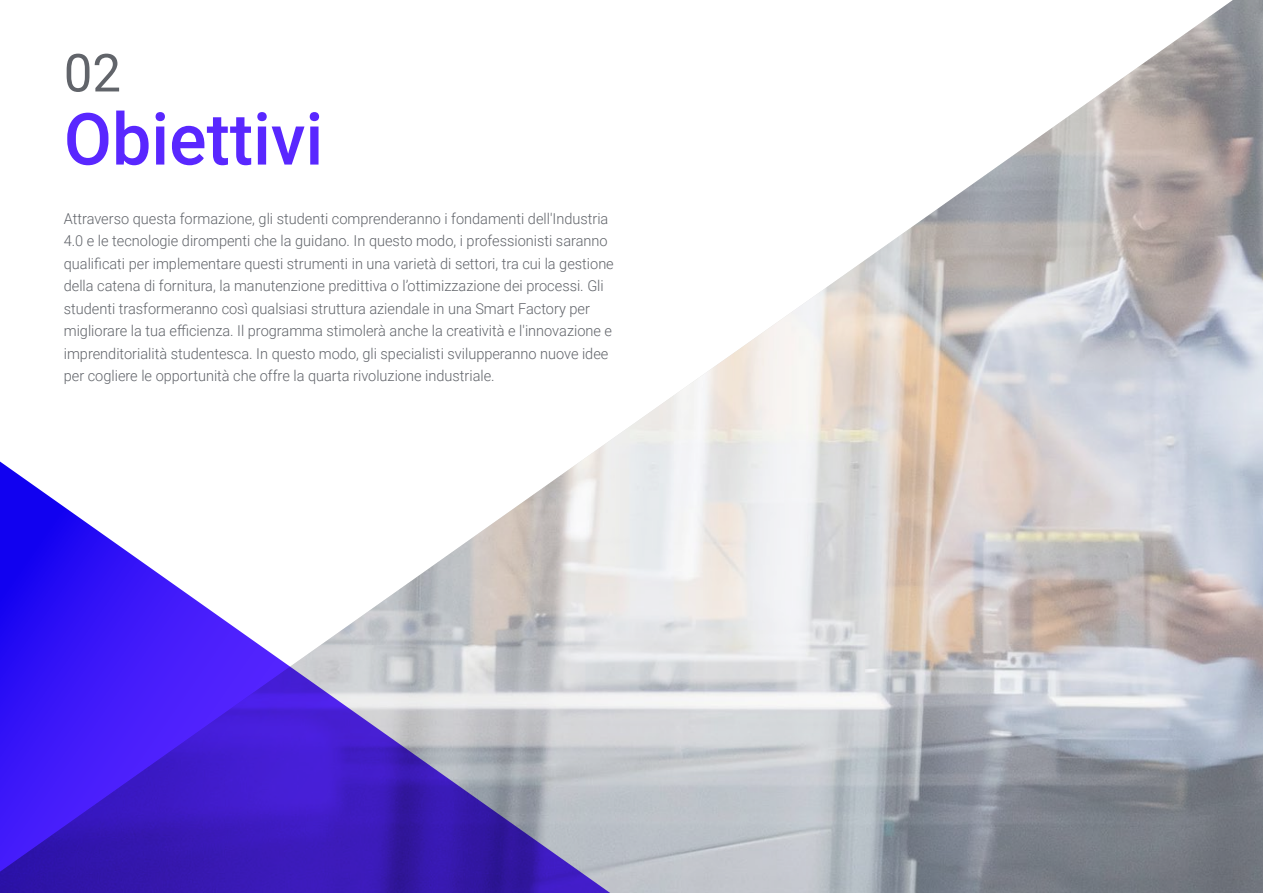
<style>
.page{position:relative;width:1263px;height:893px;background:#fff}
.page>*{position:absolute;margin:0;border:0;box-sizing:border-box;transform-origin:0 0}
.t1{font:500 72px "Roboto";color:#5927ff}
.t2{font:52.5px "Roboto";color:#61646a}
.t3{font:300 15px/22.5px "Roboto";color:#61646a}
</style>
<div class="page">
<img style="left:602px;top:0;width:661px;height:893px">
<svg style="left:0;top:446px;width:640px;height:447px"></svg>
<h2 class="t2" style="left:64px;top:36px;width:59px">02</h2>
<h1 class="t1" style="left:64px;top:89px;width:261px">Obiettivi</h1>
<p class="t3" style="left:64px;top:207px;width:551px">Attraverso questa formazione, gli studenti comprenderanno i fondamenti dell'Industria 4.0 e le tecnologie dirompenti che la guidano. In questo modo, i professionisti saranno qualificati per implementare questi strumenti in una varietà di settori, tra cui la gestione della catena di fornitura, la manutenzione predittiva o l’ottimizzazione dei processi. Gli studenti trasformeranno così qualsiasi struttura aziendale in una Smart Factory per migliorare la tua efficienza. Il programma stimolerà anche la creatività e l'innovazione e imprenditorialità studentesca. In questo modo, gli specialisti svilupperanno nuove idee per cogliere le opportunità che offre la quarta rivoluzione industriale.</p>
</div>
